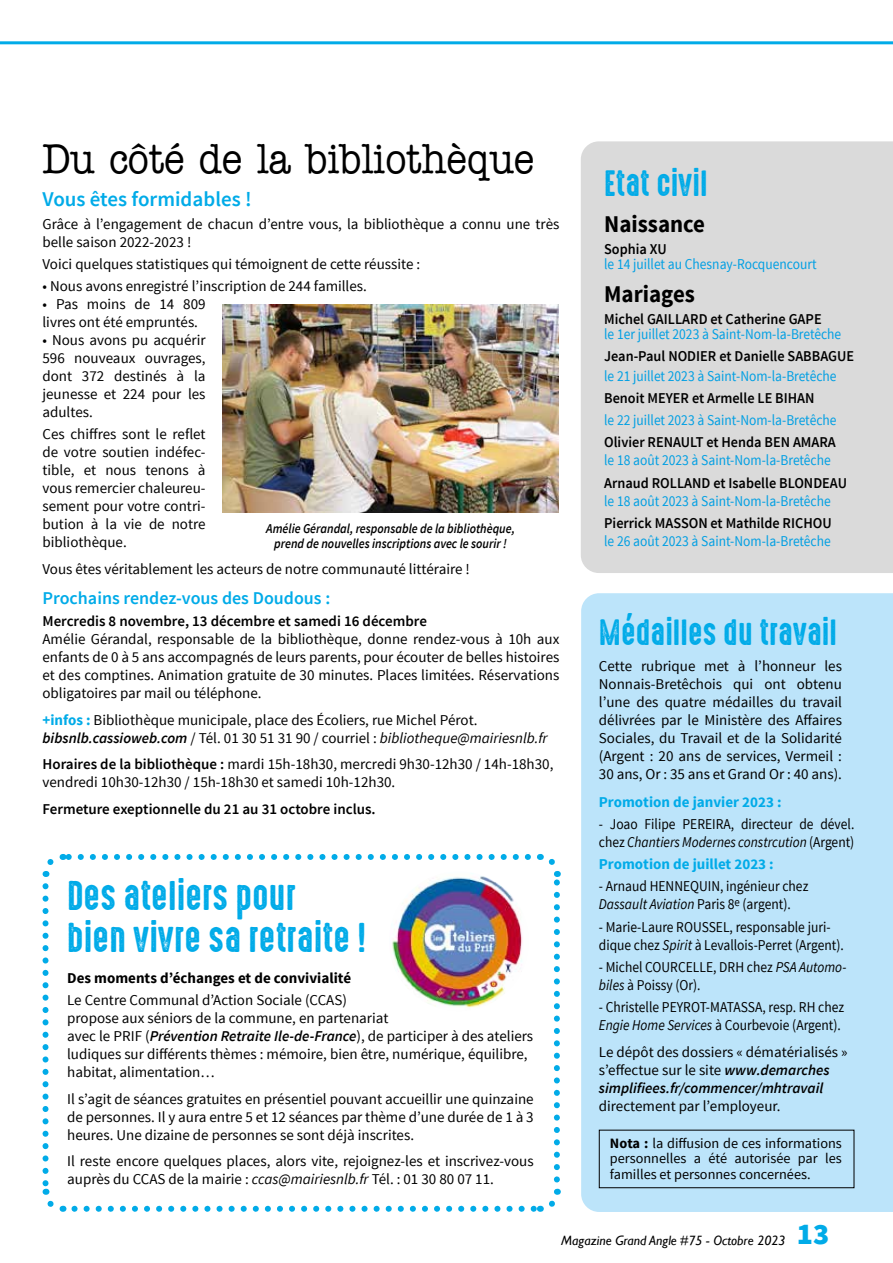
<style>
.page{position:relative;width:893px;height:1263px;background:#fff}
.page>*{position:absolute;margin:0;border:0;box-sizing:border-box;transform-origin:0 0}
.t1{font:500 42px "American Typewriter Std";color:#000;scale:.9 1}
.t2{font:37.5px/42px "High Voltage Rough";color:#01abe8}
.t3{font:33px "High Voltage Rough";color:#01abe8}
.t4{font:900 30px "Source Sans Pro";color:#01abe8}
.t5{font:700 24px "Source Sans Pro";color:#000;scale:.95 1}
.t6{font:600 21px "Source Sans Pro";color:#01abe8}
.t7{font:600 18px "Source Sans Pro";color:#01abe8}
.t8{font:15px/18px "Source Sans Pro";color:#000}
.t9{font:15px/18px "Source Sans Pro";color:#000;scale:.9 1}
.t10{font:15px "Source Sans Pro";color:#009fe3;scale:.9 1}
.t11{font:600 15px "Source Sans Pro";color:#000;scale:.95 1}
.t12{font:600 15px "Source Sans Pro";color:#000}
.t13{font:700 15px "Source Sans Pro";color:#01abe8}
.t14{font:700 15px "Source Sans Pro";color:#000}
.t15{font:14.25px/15.8px "Source Sans Pro";color:#000;text-align:justify}
.t16{font:italic 600 13.5px/15px "Source Sans Pro";color:#000;text-align:center;scale:.9 1}
.t17{font:italic 13.5px "Gill Sans";color:#000}
.s1{font-weight:700;color:#01abe8}
.s2{font-weight:600;font-style:italic}
.s3{font-style:italic}
.s4{font-weight:600}
.s5{font-weight:700}
</style>
<div class="page">
<svg style="left:74px;top:1206px;width:460px;height:6px"></svg>
<svg style="left:42px;top:886px;width:22px;height:326px"></svg>
<svg style="left:540px;top:1189px;width:21px;height:23px"></svg>
<svg style="left:539px;top:854px;width:21px;height:325px"></svg>
<svg style="left:42px;top:854px;width:486px;height:23px"></svg>
<hr style="left:0;top:41px;width:893px;height:3px;background:#01abe8">
<div style="left:581px;top:141px;width:312px;height:432px;background:#dadada"></div>
<img style="left:386px;top:869px;width:142px;height:139px">
<div style="left:383px;top:865px;width:152px;height:152px;border:6px solid #fff;border-radius:50%"></div>
<div style="left:581px;top:593px;width:312px;height:619px;background:#bce4fa"></div>
<div style="left:599px;top:1130px;width:255px;height:58px;border:1px solid #000"></div>
<img style="left:223px;top:304px;width:336px;height:208px">
<h1 class="t1" style="left:42px;top:135px;width:548px">Du côté de la bibliothèque</h1>
<h3 class="t6" style="left:42px;top:186px;width:211px">Vous êtes formidables !</h3>
<p class="t8" style="left:42px;top:215px;width:518px">Grâce à l’engagement de chacun d’entre vous, la bibliothèque a connu une très belle saison 2022-2023 !</p>
<p class="t8" style="left:42px;top:255px;width:379px">Voici quelques statistiques qui témoignent de cette réussite :</p>
<p class="t8" style="left:42px;top:277px;width:326px">• Nous avons enregistré l’inscription de 244 familles.</p>
<p class="t8" style="left:42px;top:295px;width:165px">• Pas moins de 14 809 livres ont été empruntés.</p>
<p class="t8" style="left:42px;top:331px;width:165px;text-align:justify">• Nous avons pu acquérir 596 nouveaux ouvrages, dont 372 destinés à la jeunesse et 224 pour les adultes.</p>
<p class="t8" style="left:42px;top:426px;width:165px;text-align:justify">Ces chiffres sont le reflet de votre soutien indéfec&shy;tible, et nous tenons à vous remercier chaleureu&shy;sement pour votre contri&shy;bution à la vie de notre bibliothèque.</p>
<p class="t8" style="left:42px;top:560px;width:429px">Vous êtes véritablement les acteurs de notre communauté littéraire !</p>
<p class="t7" style="left:42px;top:587px;width:289px">Prochains rendez-vous des Doudous :</p>
<p class="t12" style="left:42px;top:612px;width:386px">Mercredis 8 novembre, 13 décembre et samedi 16 décembre</p>
<p class="t8" style="left:42px;top:631px;width:518px;text-align:justify">Amélie Gérandal, responsable de la bibliothèque, donne rendez-vous à 10h aux enfants de 0 à 5 ans accompagnés de leurs parents, pour écouter de belles histoires et des comptines. Animation gratuite de 30 minutes. Places limitées. Réservations obligatoires par mail ou téléphone.</p>
<p class="t8" style="left:42px;top:711px;width:507px"><span class="s1">+infos :</span> Bibliothèque municipale, place des Écoliers, rue Michel Pérot. <span class="s2">bibsnlb.cassioweb.com</span> / Tél. 01 30 51 31 90 / courriel : <span class="s3">bibliotheque@mairiesnlb.fr</span></p>
<p class="t8" style="left:42px;top:756px;width:512px"><span class="s4">Horaires de la bibliothèque :</span> mardi 15h-18h30, mercredi 9h30-12h30 / 14h-18h30, vendredi 10h30-12h30 / 15h-18h30 et samedi 10h-12h30.</p>
<p class="t12" style="left:42px;top:799px;width:335px">Fermeture exeptionnelle du 21 au 31 octobre inclus.</p>
<p class="t16" style="left:266px;top:521px;width:278px">Amélie Gérandal, responsable de la bibliothèque, prend de nouvelles inscriptions avec le sourir !</p>
<h2 class="t2" style="left:67px;top:876px;width:300px">Des ateliers pour<br>bien vivre sa retraite !</h2>
<p class="t14" style="left:67px;top:968px;width:286px">Des moments d’échanges et de convivialité</p>
<p class="t8" style="left:67px;top:991px;width:467px">Le Centre Communal d’Action Sociale (CCAS)<br>propose aux séniors de la commune, en partenariat<br>avec le PRIF (<span class="s2">Prévention Retraite Ile-de-France</span>), de participer à des ateliers ludiques sur différents thèmes : mémoire, bien être, numérique, équilibre, habitat, alimentation…</p>
<p class="t8" style="left:67px;top:1090px;width:468px;text-align:justify">Il s’agit de séances gratuites en présentiel pouvant accueillir une quinzaine de personnes. Il y aura entre 5 et 12 séances par thème d’une durée de 1 à 3 heures. Une dizaine de personnes se sont déjà inscrites.</p>
<p class="t8" style="left:67px;top:1152px;width:468px">Il reste encore quelques places, alors vite, rejoignez-les et inscrivez-vous auprès du CCAS de la mairie : <span class="s3">ccas@mairiesnlb.fr</span> Tél. : 01 30 80 07 11.</p>
<h3 class="t3" style="left:604px;top:165px;width:105px">Etat civil</h3>
<h3 class="t5" style="left:604px;top:208px;width:108px">Naissance</h3>
<p class="t11" style="left:604px;top:239px;width:67px">Sophia XU</p>
<p class="t10" style="left:604px;top:255px;width:238px">le 14 juillet au Chesnay-Rocquencourt</p>
<h3 class="t5" style="left:604px;top:278px;width:97px">Mariages</h3>
<p class="t11" style="left:604px;top:310px;width:230px">Michel GAILLARD et Catherine GAPE</p>
<p class="t10" style="left:604px;top:325px;width:265px">le 1er juillet 2023 à Saint-Nom-la-Bretêche</p>
<p class="t11" style="left:604px;top:347px;width:265px">Jean-Paul NODIER et Danielle SABBAGUE</p>
<p class="t10" style="left:604px;top:366px;width:260px">le 21 juillet 2023 à Saint-Nom-la-Bretêche</p>
<p class="t11" style="left:604px;top:388px;width:223px">Benoit MEYER et Armelle LE BIHAN</p>
<p class="t10" style="left:604px;top:411px;width:260px">le 22 juillet 2023 à Saint-Nom-la-Bretêche</p>
<p class="t11" style="left:604px;top:433px;width:245px">Olivier RENAULT et Henda BEN AMARA</p>
<p class="t10" style="left:604px;top:451px;width:253px">le 18 août 2023 à Saint-Nom-la-Bretêche</p>
<p class="t11" style="left:604px;top:473px;width:257px">Arnaud ROLLAND et Isabelle BLONDEAU</p>
<p class="t10" style="left:604px;top:491px;width:253px">le 18 août 2023 à Saint-Nom-la-Bretêche</p>
<p class="t11" style="left:604px;top:513px;width:241px">Pierrick MASSON et Mathilde RICHOU</p>
<p class="t10" style="left:604px;top:532px;width:253px">le 26 août 2023 à Saint-Nom-la-Bretêche</p>
<h3 class="t3" style="left:599px;top:614px;width:240px">Médailles du travail</h3>
<p class="t8" style="left:599px;top:657px;width:245px;text-align:justify">Cette rubrique met à l’honneur les Nonnais-Bretêchois qui ont obtenu l’une des quatre médailles du travail délivrées par le Ministère des Affaires Sociales, du Travail et de la Solidarité (Argent : 20 ans de services, Vermeil :<br>30 ans, Or : 35 ans et Grand Or : 40 ans).</p>
<p class="t13" style="left:599px;top:792px;width:184px">Promotion de janvier 2023 :</p>
<p class="t9" style="left:599px;top:815px;width:285px">- Joao Filipe PEREIRA, directeur de dével. chez <span class="s3">Chantiers Modernes constrcution</span> (Argent)</p>
<p class="t13" style="left:599px;top:854px;width:176px">Promotion de juillet 2023 :</p>
<p class="t9" style="left:599px;top:877px;width:234px">- Arnaud HENNEQUIN, ingénieur chez<br><span class="s3">Dassault Aviation</span> Paris 8<sup>e</sup> (argent).</p>
<p class="t9" style="left:599px;top:918px;width:274px">- Marie-Laure ROUSSEL, responsable juri&shy;dique chez <span class="s3">Spirit</span> à Levallois-Perret (Argent).</p>
<p class="t9" style="left:599px;top:958px;width:277px">- Michel COURCELLE, DRH chez <span class="s3">PSA Automo&shy;biles</span> à Poissy (Or).</p>
<p class="t9" style="left:599px;top:998px;width:274px">- Christelle PEYROT-MATASSA, resp. RH chez<br><span class="s3">Engie Home Services</span> à Courbevoie (Argent).</p>
<p class="t8" style="left:599px;top:1043px;width:250px">Le dépôt des dossiers « dématérialisés » s’effectue sur le site <span class="s2">www.demarches simplifiees.fr/commencer/mhtravail</span></p>
<p class="t8" style="left:599px;top:1097px;width:183px">directement par l’employeur.</p>
<p class="t15" style="left:610px;top:1135px;width:233px"><span class="s5">Nota :</span> la diffusion de ces informations personnelles a été autorisée par les familles et personnes concernées.</p>
<p class="t17" style="left:561px;top:1233px;width:226px">Magazine Grand Angle #75 - Octobre 2023</p>
<h3 class="t4" style="left:797px;top:1215px;width:34px">13</h3>
</div>
